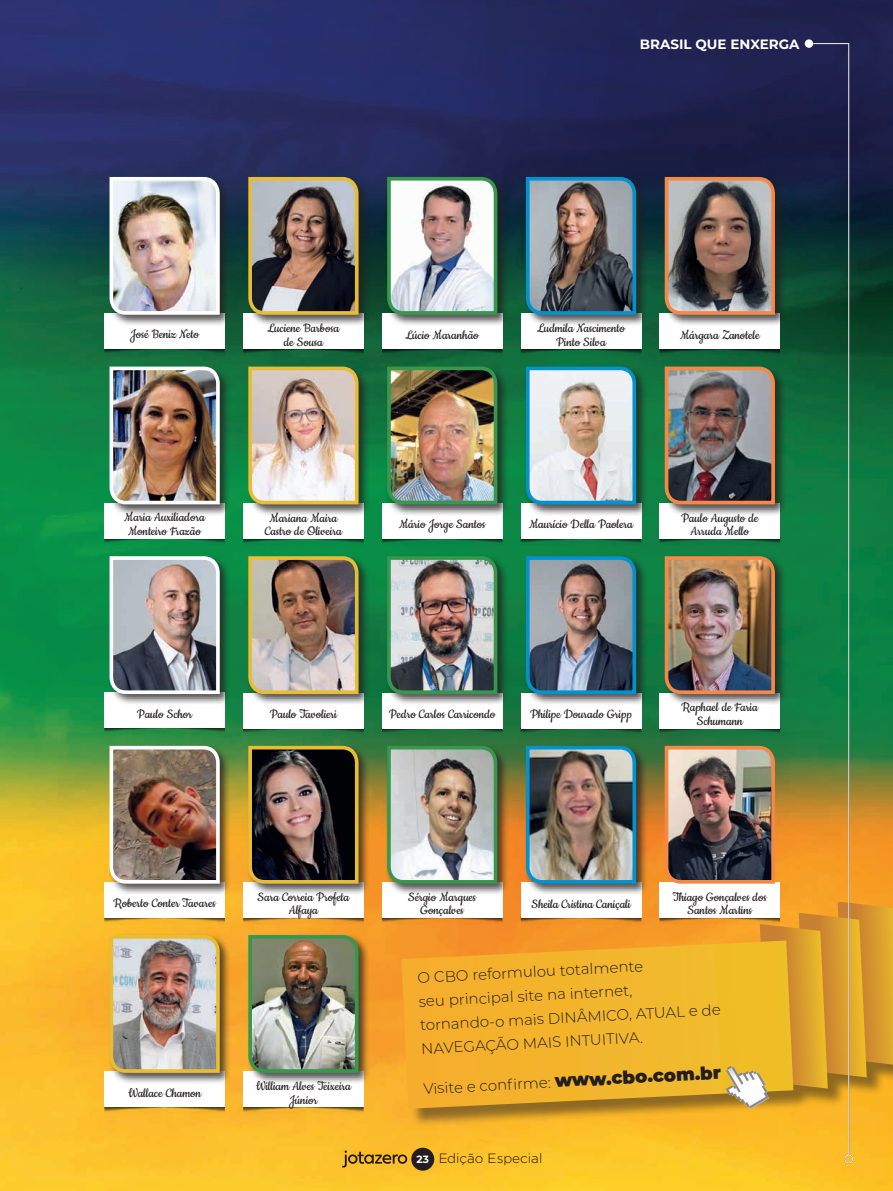
<style>
.page{position:relative;width:893px;height:1191px;background:#fff}
.page>*{position:absolute;margin:0;border:0;box-sizing:border-box;transform-origin:0 0}
.t1{font:300 15px/23.7px "Montserrat";color:#231f20}
.t2{font:14.55px/13.5px "Cookie";color:#231f20;text-align:center}
.t3{font:700 13.5px "Montserrat";color:#fff}
.t4{font:300 13.5px "Gotham";color:#231f20}
.s1{font-weight:900;font-size:18px}
.s2{font-family:"Montserrat";font-weight:700;font-size:10.5px;color:#fff}
</style>
<div class="page">
<img style="left:0;top:0;width:893px;height:1191px">
<img style="left:104px;top:349px;width:121px;height:7px">
<div style="left:104px;top:313px;width:121px;height:36px;background:#fff"></div>
<div style="left:108px;top:175px;width:123px;height:151px;background:#231f20;opacity:.75"></div>
<img style="left:108px;top:175px;width:114px;height:141px">
<img style="left:104px;top:538px;width:121px;height:7px">
<div style="left:104px;top:502px;width:121px;height:36px;background:#fff"></div>
<div style="left:108px;top:365px;width:123px;height:151px;background:#231f20;opacity:.75"></div>
<img style="left:108px;top:365px;width:114px;height:141px">
<img style="left:104px;top:728px;width:121px;height:7px">
<div style="left:104px;top:692px;width:121px;height:36px;background:#fff"></div>
<div style="left:108px;top:554px;width:123px;height:151px;background:#231f20;opacity:.75"></div>
<img style="left:108px;top:554px;width:114px;height:142px">
<img style="left:104px;top:917px;width:121px;height:7px">
<div style="left:104px;top:882px;width:121px;height:35px;background:#fff"></div>
<div style="left:108px;top:744px;width:123px;height:151px;background:#231f20;opacity:.75"></div>
<img style="left:108px;top:744px;width:114px;height:141px">
<img style="left:243px;top:349px;width:121px;height:7px">
<div style="left:243px;top:313px;width:121px;height:36px;background:#fff"></div>
<div style="left:247px;top:175px;width:123px;height:151px;background:#231f20;opacity:.75"></div>
<img style="left:246px;top:175px;width:114px;height:141px">
<img style="left:243px;top:539px;width:121px;height:6px">
<div style="left:243px;top:503px;width:121px;height:36px;background:#fff"></div>
<div style="left:247px;top:365px;width:123px;height:151px;background:#231f20;opacity:.75"></div>
<img style="left:246px;top:365px;width:114px;height:141px">
<img style="left:243px;top:728px;width:121px;height:7px">
<div style="left:243px;top:692px;width:121px;height:36px;background:#fff"></div>
<div style="left:247px;top:554px;width:123px;height:151px;background:#231f20;opacity:.75"></div>
<img style="left:246px;top:554px;width:114px;height:142px">
<img style="left:243px;top:918px;width:121px;height:7px">
<div style="left:243px;top:882px;width:121px;height:36px;background:#fff"></div>
<div style="left:247px;top:744px;width:123px;height:151px;background:#231f20;opacity:.75"></div>
<img style="left:246px;top:744px;width:114px;height:141px">
<img style="left:104px;top:1107px;width:121px;height:7px">
<div style="left:104px;top:1071px;width:121px;height:36px;background:#fff"></div>
<div style="left:108px;top:933px;width:123px;height:151px;background:#231f20;opacity:.75"></div>
<img style="left:108px;top:933px;width:114px;height:141px">
<img style="left:382px;top:349px;width:120px;height:7px">
<div style="left:382px;top:313px;width:120px;height:36px;background:#fff"></div>
<div style="left:386px;top:175px;width:123px;height:151px;background:#231f20;opacity:.75"></div>
<img style="left:385px;top:175px;width:114px;height:141px">
<img style="left:382px;top:539px;width:120px;height:6px">
<div style="left:382px;top:503px;width:120px;height:36px;background:#fff"></div>
<div style="left:386px;top:365px;width:123px;height:151px;background:#231f20;opacity:.75"></div>
<img style="left:385px;top:365px;width:114px;height:141px">
<img style="left:382px;top:728px;width:120px;height:7px">
<div style="left:382px;top:692px;width:120px;height:36px;background:#fff"></div>
<div style="left:386px;top:554px;width:123px;height:151px;background:#231f20;opacity:.75"></div>
<img style="left:385px;top:554px;width:114px;height:142px">
<img style="left:382px;top:918px;width:21px;height:7px">
<div style="left:382px;top:882px;width:120px;height:36px;background:#fff"></div>
<div style="left:386px;top:744px;width:123px;height:151px;background:#231f20;opacity:.75"></div>
<img style="left:385px;top:744px;width:114px;height:141px">
<img style="left:243px;top:1107px;width:121px;height:7px">
<div style="left:243px;top:1071px;width:121px;height:36px;background:#fff"></div>
<div style="left:247px;top:933px;width:123px;height:151px;background:#231f20;opacity:.75"></div>
<img style="left:246px;top:933px;width:114px;height:141px">
<img style="left:521px;top:349px;width:120px;height:7px">
<div style="left:521px;top:313px;width:120px;height:36px;background:#fff"></div>
<div style="left:524px;top:175px;width:123px;height:151px;background:#231f20;opacity:.75"></div>
<img style="left:524px;top:175px;width:114px;height:141px">
<img style="left:521px;top:539px;width:120px;height:6px">
<div style="left:521px;top:503px;width:120px;height:36px;background:#fff"></div>
<div style="left:524px;top:365px;width:123px;height:151px;background:#231f20;opacity:.75"></div>
<svg style="left:524px;top:365px;width:114px;height:141px;background:#bbc9cb"></svg>
<img style="left:521px;top:728px;width:120px;height:7px">
<div style="left:521px;top:692px;width:120px;height:36px;background:#fff"></div>
<div style="left:524px;top:554px;width:123px;height:151px;background:#231f20;opacity:.75"></div>
<img style="left:524px;top:554px;width:114px;height:142px">
<div style="left:521px;top:882px;width:120px;height:36px;background:#fff"></div>
<div style="left:524px;top:744px;width:123px;height:151px;background:#231f20;opacity:.75"></div>
<img style="left:524px;top:744px;width:114px;height:141px">
<img style="left:660px;top:349px;width:3px;height:7px">
<div style="left:660px;top:313px;width:120px;height:36px;background:#fff"></div>
<img style="left:660px;top:539px;width:3px;height:6px">
<div style="left:660px;top:503px;width:120px;height:36px;background:#fff"></div>
<img style="left:660px;top:728px;width:3px;height:7px">
<div style="left:660px;top:692px;width:120px;height:36px;background:#fff"></div>
<div style="left:403px;top:904px;width:490px;height:222px;background:#231f20;opacity:.5"></div>
<svg style="left:401px;top:940px;width:262px;height:168px;background:#f0ae2b"></svg>
<svg style="left:342px;top:1150px;width:65px;height:17px"></svg>
<div style="left:411px;top:1147px;width:23px;height:23px;background:#231f20;border-radius:50%"></div>
<div style="left:805px;top:39px;width:8px;height:9px;background:#fff;border-radius:50%"></div>
<img style="left:663px;top:43px;width:230px;height:1112px">
<div style="left:844px;top:1154px;width:9px;height:9px;border:1px solid #fff;border-radius:50%"></div>
<p class="t3" style="left:640px;top:34px;width:161px">BRASIL QUE ENXERGA</p>
<p class="t2" style="left:130px;top:328px;width:70px">José Beniz Neto</p>
<p class="t2" style="left:268px;top:322px;width:73px">Luciene Barbosa de Sousa</p>
<p class="t2" style="left:406px;top:328px;width:75px">Lúcio Maranhão</p>
<p class="t2" style="left:537px;top:322px;width:89px">Ludmila Nascimento<br>Pinto Silva</p>
<p class="t2" style="left:680px;top:328px;width:81px">Márgara Zanotele</p>
<p class="t2" style="left:124px;top:511px;width:82px;text-align:left">Maria Auxiliadora<br>Monteiro Frazão</p>
<p class="t2" style="left:265px;top:511px;width:79px">Mariana Maira<br>Castro de Oliveira</p>
<p class="t2" style="left:399px;top:518px;width:88px">Mário Jorge Santos</p>
<p class="t2" style="left:529px;top:518px;width:106px">Maurício Della Paolera</p>
<p class="t2" style="left:681px;top:511px;width:79px">Paulo Augusto de<br>Arruda Mello</p>
<p class="t2" style="left:137px;top:707px;width:57px">Paulo Schor</p>
<p class="t2" style="left:270px;top:708px;width:69px">Paulo Tavolieri</p>
<p class="t2" style="left:389px;top:708px;width:108px">Pedro Carlos Carricondo</p>
<p class="t2" style="left:530px;top:708px;width:103px">Philipe Dourado Gripp</p>
<p class="t2" style="left:682px;top:701px;width:78px">Raphael de Faria<br>Schumann</p>
<p class="t2" style="left:114px;top:897px;width:104px">Roberto Conter Tavares</p>
<p class="t2" style="left:257px;top:890px;width:94px">Sara Correia Profeta<br>Alfaya</p>
<p class="t2" style="left:128px;top:1086px;width:75px">Wallace Chamon</p>
<p class="t2" style="left:256px;top:1080px;width:97px">William Alves Teixeira<br>Júnior</p>
<p class="t2" style="left:408px;top:890px;width:70px">Sérgio Marques<br>Gonçalves</p>
<p class="t2" style="left:531px;top:897px;width:101px">Sheila Cristina Caniçali</p>
<p class="t2" style="left:673px;top:890px;width:95px">Thiago Gonçalves dos<br>Santos Martins</p>
<p class="t1" style="left:417px;top:965px;width:303px;rotate:-3deg">O CBO reformulou totalmente<br>seu principal site na internet, tornando-o mais DINÂMICO, ATUAL e de<br>NAVEGAÇÃO MAIS INTUITIVA.</p>
<p class="t1" style="left:423px;top:1076px;width:299px;rotate:-3deg">Visite e confi rme: <span class="s1">www.cbo.com.br</span></p>
<p class="t4" style="left:417px;top:1149px;width:127px"><span class="s2">23</span> Edição Especial</p>
</div>
